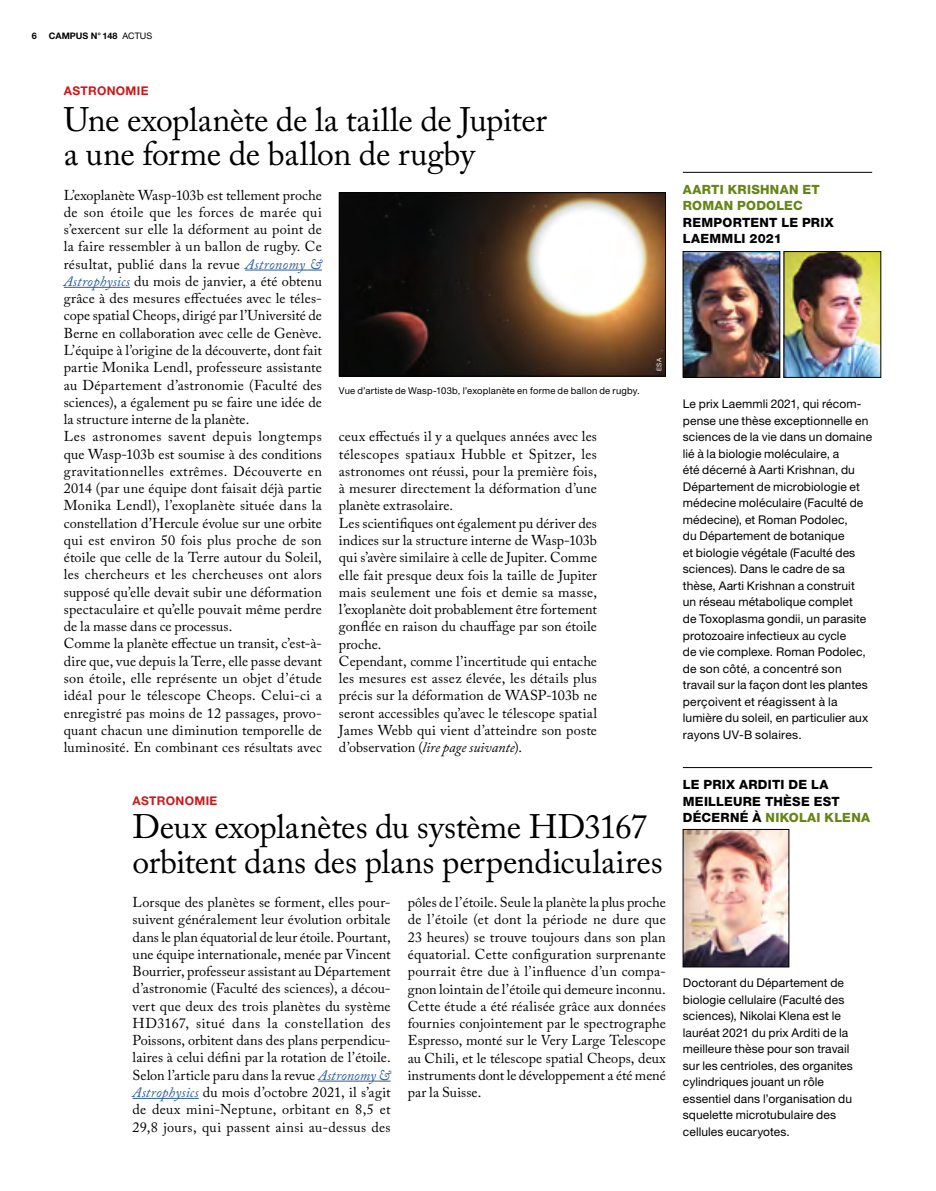
<style>
.page{position:relative;width:936px;height:1191px;background:#fff}
.page>*{position:absolute;margin:0;border:0;box-sizing:border-box;transform-origin:0 0}
.t1{font:33.75px/34.5px "Adobe Caslon Pro";letter-spacing:-.01em;color:#000}
.t2{font:14.25px/17.2px "Adobe Caslon Pro";letter-spacing:.01em;color:#000}
.t3{font:800 12.75px/16.5px "Helvetica Neue";letter-spacing:.02em;color:#000}
.t4{font:800 12.75px/16.5px "Helvetica Neue";letter-spacing:.02em;color:#658515}
.t5{font:12px/16.5px "Helvetica Neue";letter-spacing:.01em;color:#000}
.t6{font:700 12px "Helvetica Neue";letter-spacing:.03em;color:#cd1719}
.t7{font:9.45px "Helvetica Neue";letter-spacing:.02em;color:#000}
.t8{font:700 9px "Helvetica Neue";color:#000}
.t9{font:6.3px "Helvetica Neue";color:#fff}
.s1{font-weight:400}
.s2{font-style:italic;color:#275b9b}
.s3{font-style:italic}
.s4{color:#658515}
</style>
<div class="page">
<hr style="left:245px;top:270px;width:77px;height:1px;background:#275b9b">
<hr style="left:64px;top:287px;width:66px;height:1px;background:#275b9b">
<img style="left:341px;top:194px;width:322px;height:180px">
<div style="left:339px;top:192px;width:326px;height:184px;border:1px solid #000"></div>
<hr style="left:318px;top:1080px;width:72px;height:1px;background:#275b9b">
<hr style="left:133px;top:1098px;width:66px;height:1px;background:#275b9b">
<hr style="left:682px;top:172px;width:190px;height:1px;background:#000">
<hr style="left:682px;top:767px;width:190px;height:1px;background:#000">
<img style="left:785px;top:253px;width:93px;height:122px">
<img style="left:684px;top:253px;width:94px;height:122px">
<div style="left:682px;top:251px;width:98px;height:126px;border:1px solid #000"></div>
<img style="left:684px;top:831px;width:103px;height:134px">
<div style="left:682px;top:829px;width:107px;height:138px;border:1px solid #000"></div>
<p class="t8" style="left:32px;top:30px;width:7px">6</p>
<p class="t8" style="left:49px;top:30px;width:105px">CAM PUS N°148 <span class="s1">ACTUS</span></p>
<p class="t6" style="left:64px;top:83px;width:86px">ASTRONOMIE</p>
<h1 class="t1" style="left:64px;top:102px;width:484px">Une exoplanète de la taille de Jupiter a une forme de ballon de rugby</h1>
<p class="t2" style="left:64px;top:186px;width:260px">L’exoplanète Wasp-103b est tellement proche de son étoile que les forces de marée qui s’exercent sur elle la déforment au point de la faire ressembler à un ballon de rugby. Ce résultat, publié dans la revue <span class="s2">Astronomy &amp; Astrophysics</span> du mois de janvier, a été obtenu grâce à des mesures effectuées avec le téles&shy;cope spatial Cheops, dirigé par l’Université de Berne en collaboration avec celle de Genève.<br>L’équipe à l’origine de la découverte, dont fait partie Monika Lendl, professeure assistante au Département d’astronomie (Faculté des sciences), a également pu se faire une idée de la structure interne de la planète.<br>Les astronomes savent depuis longtemps que Wasp-103b est soumise à des conditions gravitationnelles extrêmes. Découverte en 2014 (par une équipe dont faisait déjà partie Monika Lendl), l’exoplanète située dans la constellation d’Hercule évolue sur une orbite qui est environ 50 fois plus proche de son étoile que celle de la Terre autour du Soleil, les chercheurs et les chercheuses ont alors supposé qu’elle devait subir une déformation spectaculaire et qu’elle pouvait même perdre de la masse dans ce processus.<br>Comme la planète effectue un transit, c’est-à&shy;dire que, vue depuis la Terre, elle passe devant son étoile, elle représente un objet d’étude idéal pour le télescope Cheops. Celui-ci a enregistré pas moins de 12 passages, provo&shy;quant chacun une diminution temporelle de luminosité. En combinant ces résultats avec</p>
<p class="t7" style="left:339px;top:385px;width:302px">Vue d’artiste de Wasp-103b, l’exoplanète en forme de ballon de rugby.</p>
<p class="t2" style="left:339px;top:428px;width:260px">ceux effectués il y a quelques années avec les télescopes spatiaux Hubble et Spitzer, les astronomes ont réussi, pour la première fois, à mesurer directement la déformation d’une planète extrasolaire.<br>Les scientifiques ont également pu dériver des indices sur la structure interne de Wasp-103b qui s’avère similaire à celle de Jupiter. Comme elle fait presque deux fois la taille de Jupiter mais seulement une fois et demie sa masse, l’exoplanète doit probablement être fortement gonflée en raison du chauffage par son étoile proche.<br>Cependant, comme l’incertitude qui entache les mesures est assez élevée, les détails plus précis sur la déformation de WASP-103b ne seront accessibles qu’avec le télescope spatial James Webb qui vient d’atteindre son poste d’observation (<span class="s3">lire page suivante</span>).</p>
<p class="t9" style="left:654px;top:371px;width:14px;rotate:-90deg">ESA</p>
<p class="t6" style="left:133px;top:793px;width:86px">ASTRONOMIE</p>
<h1 class="t1" style="left:133px;top:809px;width:531px">Deux exoplanètes du système HD3167 orbitent dans des plans perpendiculaires</h1>
<p class="t2" style="left:133px;top:893px;width:259px;text-align:justify">Lorsque des planètes se forment, elles pour&shy;suivent généralement leur évolution orbitale dans le plan équatorial de leur étoile. Pourtant, une équipe internationale, menée par Vincent Bourrier, professeur assistant au Département d’astronomie (Faculté des sciences), a décou&shy;vert que deux des trois planètes du système HD3167, situé dans la constellation des Poissons, orbitent dans des plans perpendicu&shy;laires à celui défini par la rotation de l’étoile.<br>Selon l’article paru dans la revue <span class="s2">Astronomy &amp; Astrophysics</span> du mois d’octobre 2021, il s’agit de deux mini-Neptune, orbitant en 8,5 et 29,8 jours, qui passent ainsi au-dessus des</p>
<p class="t2" style="left:407px;top:893px;width:259px;text-align:justify">pôles de l’étoile. Seule la planète la plus proche de l’étoile (et dont la période ne dure que 23 heures) se trouve toujours dans son plan équatorial. Cette configuration surprenante pourrait être due à l’influence d’un compa&shy;gnon lointain de l’étoile qui demeure inconnu.<br>Cette étude a été réalisée grâce aux données fournies conjointement par le spectrographe Espresso, monté sur le Very Large Telescope au Chili, et le télescope spatial Cheops, deux instruments dont le développement a été mené par la Suisse.</p>
<p class="t4" style="left:682px;top:181px;width:138px">AARTI KRISHNAN ET<br>ROMAN PODOLEC</p>
<p class="t3" style="left:682px;top:214px;width:152px">REMPORTENT LE PRIX<br>LAEMMLI 2021</p>
<p class="t5" style="left:682px;top:396px;width:191px">Le prix Laemmli 2021, qui récom&shy;pense une thèse exceptionnelle en sciences de la vie dans un domaine lié à la biologie moléculaire, a<br>été décerné à Aarti Krishnan, du<br>Département de microbiologie et médecine moléculaire (Faculté de médecine), et Roman Podolec,<br>du Département de botanique<br>et biologie végétale (Faculté des sciences). Dans le cadre de sa thèse, Aarti Krishnan a construit<br>un réseau métabolique complet<br>de Toxoplasma gondii, un parasite protozoaire infectieux au cycle<br>de vie complexe. Roman Podolec, de son côté, a concentré son travail sur la façon dont les plantes perçoivent et réagissent à la lumière du soleil, en particulier aux rayons UV-B solaires.</p>
<p class="t3" style="left:682px;top:776px;width:189px">LE PRIX ARDITI DE LA<br>MEILLEURE THÈSE EST<br>DÉCERNÉ À <span class="s4">NIKOLAI KLENA</span></p>
<p class="t5" style="left:682px;top:974px;width:171px">Doctorant du Département de biologie cellulaire (Faculté des sciences), Nikolai Klena est le lauréat 2021 du prix Arditi de la meilleure thèse pour son travail sur les centrioles, des organites cylindriques jouant un rôle essentiel dans l’organisation du squelette microtubulaire des cellules eucaryotes.</p>
</div>
